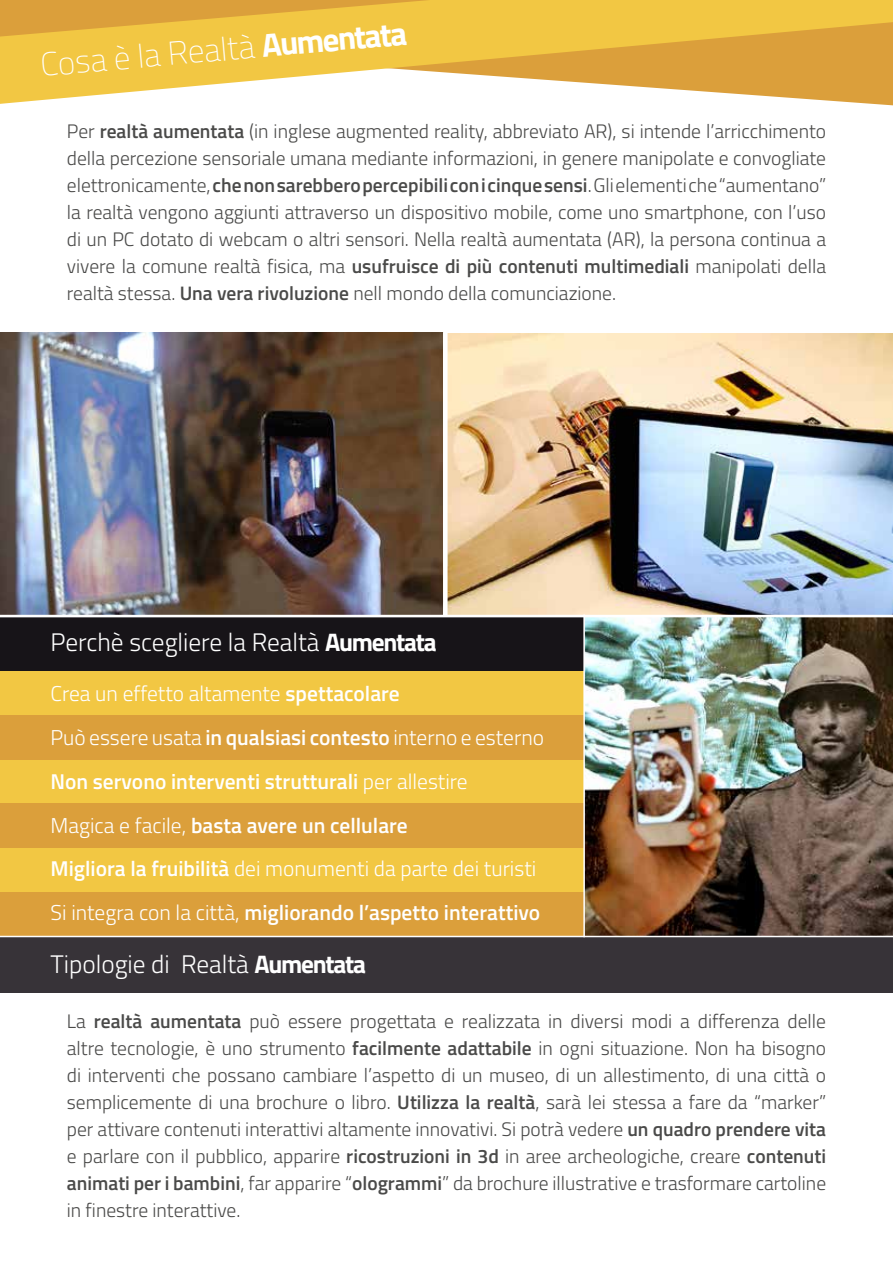
<style>
.page{position:relative;width:893px;height:1263px;background:#fff}
.page>*{position:absolute;margin:0;border:0;box-sizing:border-box;transform-origin:0 0}
.t1{font:100 33px "Titillium Web";color:#fff}
.t2{font:300 25.35px "Titillium Web";color:#fff}
.t3{font:600 21.45px/43.8px "Titillium Web";color:#fff}
.t4{font:300 19.5px/27px "Titillium Web";color:#4a4a49;text-align:justify}
.s1{font-weight:700}
.s2{font-weight:600}
.s3{font-weight:300}
</style>
<div class="page">
<div style="left:0;top:671px;width:584px;height:44px;background:#f2c743"></div>
<div style="left:0;top:614px;width:584px;height:57px;background:#171418"></div>
<div style="left:0;top:936px;width:893px;height:57px;background:#373338"></div>
<div style="left:0;top:760px;width:584px;height:44px;background:#f2c743"></div>
<div style="left:0;top:848px;width:584px;height:44px;background:#f2c743"></div>
<div style="left:0;top:715px;width:584px;height:45px;background:#db9f3b"></div>
<div style="left:0;top:804px;width:584px;height:44px;background:#db9f3b"></div>
<div style="left:0;top:892px;width:584px;height:44px;background:#db9f3b"></div>
<svg style="left:0;top:0;width:893px;height:104px;fill:#f2c743"></svg>
<svg style="left:0;top:0;width:430px;height:37px;background:#e6b33f"></svg>
<img style="left:0;top:333px;width:443px;height:282px">
<img style="left:448px;top:334px;width:445px;height:281px">
<img style="left:585px;top:617px;width:308px;height:319px">
<hr style="left:0;top:616px;width:893px;height:1px;background:#fff">
<hr style="left:0;top:615px;width:893px;height:1px;background:#fff">
<hr style="left:0;top:936px;width:893px;height:1px;background:#fff">
<hr style="left:583px;top:614px;width:2px;height:323px;background:#fff">
<div style="left:443px;top:332px;width:5px;height:284px;background:#fff"></div>
<h1 class="t1" style="left:38px;top:41px;width:369px;rotate:-5deg">Cosa è la Realtà <span class="s1">Aumentata</span></h1>
<p class="t4" style="left:67px;top:117px;width:761px">Per <span class="s2">realtà aumentata</span> (in inglese augmented reality, abbreviato AR), si intende l’arricchimento della percezione sensoriale umana mediante informazioni, in genere manipolate e convogliate elettronicamente, <span class="s2">che non sarebbero percepibili con i cinque sensi</span>. Gli elementi che “aumentano” la realtà vengono aggiunti attraverso un dispositivo mobile, come uno smartphone, con l’uso di un PC dotato di webcam o altri sensori. Nella realtà aumentata (AR), la persona continua a vivere la comune realtà fisica, ma <span class="s2">usufruisce di più contenuti multimediali</span> manipolati della realtà stessa. <span class="s2">Una vera rivoluzione</span> nell mondo della comunciazione.</p>
<p class="t2" style="left:51px;top:624px;width:388px">Perchè scegliere la Realtà <span class="s1">Aumentata</span></p>
<p class="t3" style="left:51px;top:670px;width:495px"><span class="s3">Crea un effetto altamente</span> spettacolare<br><span class="s3">Può essere usata</span> in qualsiasi contesto <span class="s3">interno e esterno </span>Non servono interventi strutturali <span class="s3">per allestire<br>Magica e facile,</span> basta avere un cellulare<br>Migliora la fruibilità <span class="s3">dei monumenti da parte dei turisti Si integra con la città,</span> migliorando l’aspetto interattivo</p>
<p class="t2" style="left:51px;top:946px;width:317px">Tipologie di Realtà <span class="s1">Aumentata</span></p>
<p class="t4" style="left:67px;top:1006px;width:761px">La <span class="s2">realtà aumentata</span> può essere progettata e realizzata in diversi modi a differenza delle altre tecnologie, è uno strumento <span class="s2">facilmente adattabile</span> in ogni situazione. Non ha bisogno di interventi che possano cambiare l’aspetto di un museo, di un allestimento, di una città o semplicemente di una brochure o libro. <span class="s2">Utilizza la realtà</span>, sarà lei stessa a fare da “marker” per attivare contenuti interattivi altamente innovativi. Si potrà vedere <span class="s2">un quadro prendere vita </span>e parlare con il pubblico, apparire <span class="s2">ricostruzioni in 3d</span> in aree archeologiche, creare <span class="s2">contenuti animati per i bambini</span>, far apparire “<span class="s2">ologrammi</span>” da brochure illustrative e trasformare cartoline in finestre interattive.</p>
</div>
